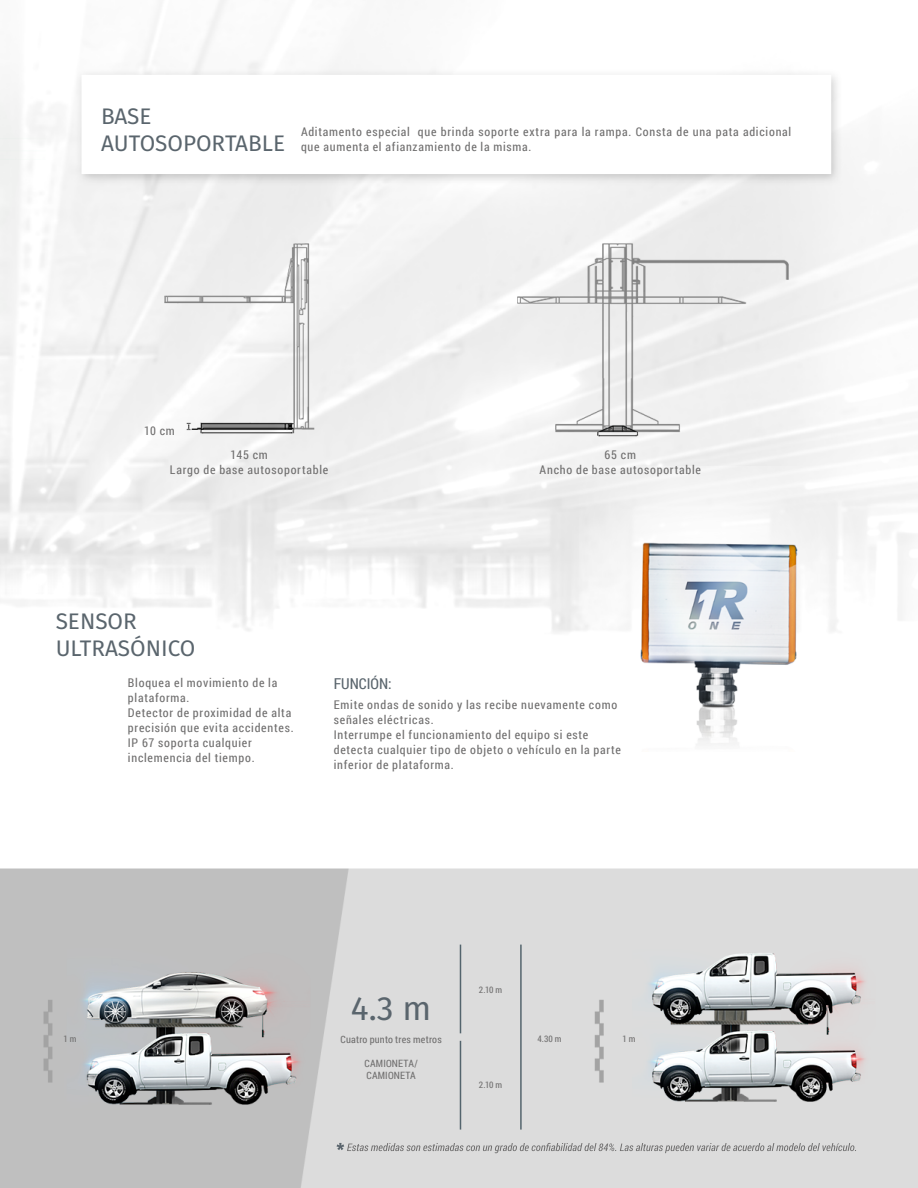
<style>
.page{position:relative;width:918px;height:1188px;background:#fff}
.page>*{position:absolute;margin:0;border:0;box-sizing:border-box;transform-origin:0 0}
.t1{font:33.6px "Fira Sans";color:#5a656d}
.t2{font:22.5px/27px "Fira Sans";color:#5a656d}
.t3{font:15px "Roboto Condensed";color:#5a656d}
.t4{font:12px/15px "Roboto Condensed";letter-spacing:.065em;color:#706f6f}
.t5{font:10.05px/12.1px "Roboto Condensed";letter-spacing:.02em;color:#706f6f}
.t6{font:9px "Roboto Condensed";color:#706f6f}
</style>
<div class="page">
<img style="left:0;top:0;width:918px;height:1188px">
<img style="left:579px;top:466px;width:293px;height:286px">
<svg style="left:337px;top:1143px;width:519px;height:10px;background:#c0c0c0"></svg>
<h2 class="t2" style="left:101px;top:102px;width:185px">BASE<br>AUTOSOPORTABLE</h2>
<p class="t4" style="left:301px;top:123px;width:492px">Aditamento especial que brinda soporte extra para la rampa. Consta de una pata adicional que aumenta el afianzamiento de la misma.</p>
<p class="t4" style="left:144px;top:423px;width:32px">10 cm</p>
<p class="t4" style="left:170px;top:447px;width:160px;text-align:center">145 cm<br>Largo de base autosoportable</p>
<h2 class="t2" style="left:56px;top:607px;width:141px">SENSOR<br>ULTRASÓNICO</h2>
<p class="t4" style="left:540px;top:447px;width:163px;text-align:center">65 cm<br>Ancho de base autosoportable</p>
<p class="t4" style="left:128px;top:675px;width:167px">Bloquea el movimiento de la plataforma.<br>Detector de proximidad de alta precisión que evita accidentes.<br>IP 67 soporta cualquier inclemencia del tiempo.</p>
<p class="t3" style="left:334px;top:673px;width:59px">FUNCIÓN:</p>
<p class="t4" style="left:334px;top:697px;width:289px">Emite ondas de sonido y las recibe nuevamente como señales eléctricas.<br>Interrumpe el funcionamiento del equipo si este detecta cualquier tipo de objeto o vehículo en la parte inferior de plataforma.</p>
<p class="t6" style="left:63px;top:1033px;width:15px">1 m</p>
<h1 class="t1" style="left:351px;top:983px;width:82px">4.3 m</h1>
<p class="t6" style="left:479px;top:984px;width:25px">2.10 m</p>
<p class="t5" style="left:341px;top:1033px;width:103px">Cuatro punto tres metros</p>
<p class="t6" style="left:538px;top:1033px;width:26px">4.30 m</p>
<p class="t6" style="left:623px;top:1033px;width:15px">1 m</p>
<p class="t5" style="left:365px;top:1057px;width:55px">CAMIONETA/<br>CAMIONETA</p>
<p class="t6" style="left:479px;top:1079px;width:25px">2.10 m</p>
</div>
